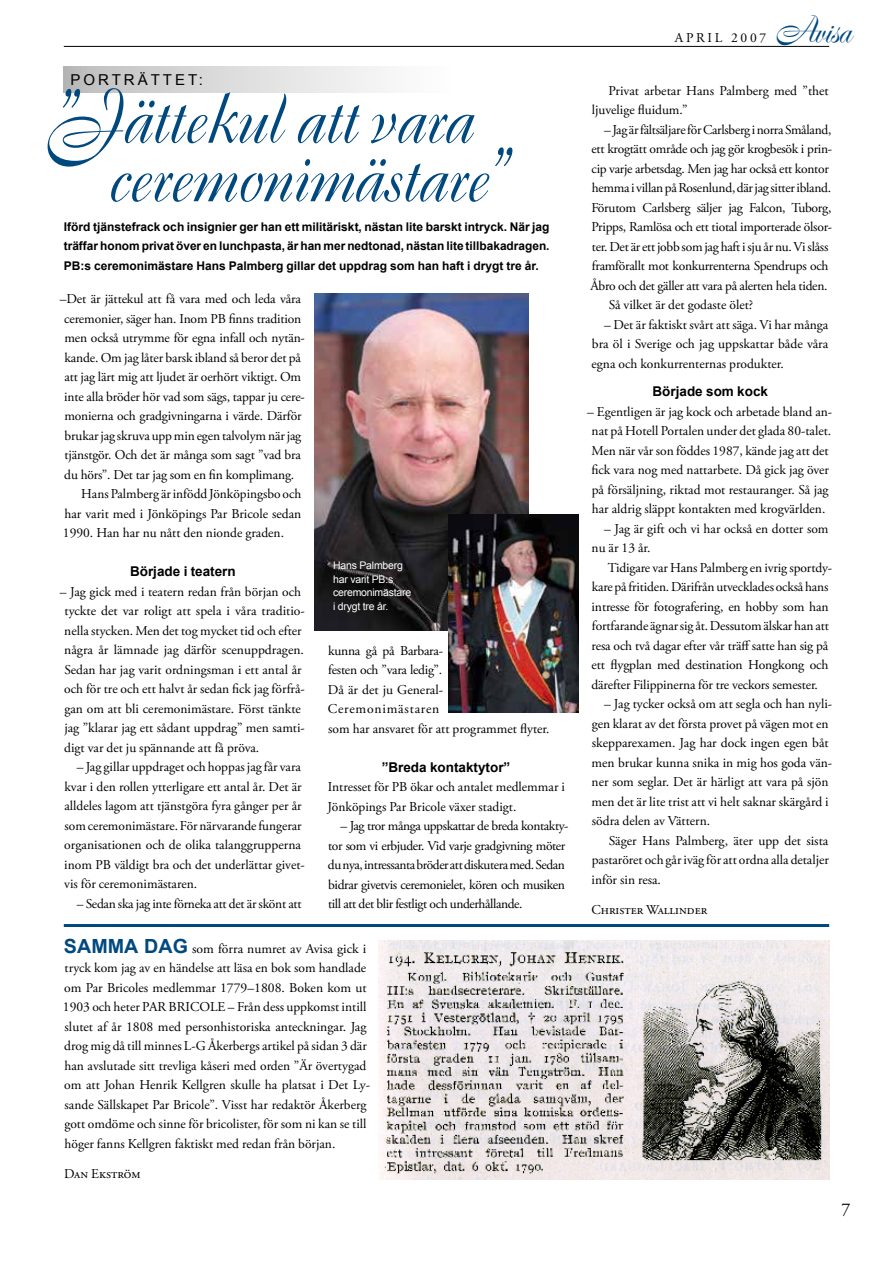
<style>
.page{position:relative;width:893px;height:1263px;background:#fff}
.page>*{position:absolute;margin:0;border:0;box-sizing:border-box;transform-origin:0 0}
.t1{font:75px/58.5px "Boulevard";letter-spacing:-.01em;color:#00497f;scale:.9 1}
.t2{font:42.9px "Edwardian Script ITC";color:#00497f;scale:.86 1}
.t3{font:700 19.5px "Arial";color:#00497f}
.t4{font:18px "Adobe Garamond Pro";color:#000}
.t5{font:15px "Arial";letter-spacing:.2em;color:#000}
.t6{font:13.5px/19.5px "Adobe Garamond Pro";letter-spacing:-.02em;color:#000}
.t7{font:13.5px/19.5px "Adobe Garamond Pro";letter-spacing:-.045em;color:#000}
.t8{font:13.5px/19.5px "Adobe Garamond Pro";letter-spacing:-.05em;color:#000}
.t9{font:13.5px "Adobe Garamond Pro";letter-spacing:-.04em;color:#000}
.t10{font:700 13.5px "Arial";color:#000}
.t11{font:13.5px "Adobe Garamond Pro";color:#000}
.t12{font:13.5px "Adobe Garamond Pro";letter-spacing:.2em;color:#000}
.t13{font:700 12px/19.5px "Arial";color:#000;text-align:justify}
.t14{font:10.5px/13.5px "Arial";letter-spacing:-.02em;color:#fff}
.s1{font-family:"Boulevard";font-size:36.75px}
</style>
<div class="page">
<div style="left:64px;top:67px;width:387px;height:25px;background:linear-gradient(to right,#bebebe,#fff)"></div>
<hr style="left:64px;top:46px;width:765px;height:1px;background:#000">
<img style="left:315px;top:293px;width:213px;height:338px">
<img style="left:449px;top:514px;width:129px;height:198px">
<img style="left:378px;top:941px;width:451px;height:238px">
<hr style="left:64px;top:924px;width:765px;height:3px;background:#00497f">
<p class="t5" style="left:71px;top:70px;width:93px">Po rt rättet</p>
<p class="t5" style="left:199px;top:70px;width:6px">:</p>
<h1 class="t1" style="left:107px;top:89px;width:448px;text-indent:-62px">”Jättekul att vara ceremonimästare”</h1>
<p class="t13" style="left:64px;top:217px;width:487px">Iförd tjänstefrack och insignier ger han ett militäriskt, nästan lite barskt intryck. När jag träffar honom privat över en lunchpasta, är han mer nedtonad, nästan lite tillbakadragen.<br>PB:s ceremonimästare Hans Palmberg gillar det uppdrag som han haft i drygt tre år.</p>
<p class="t6" style="left:60px;top:290px;width:243px">–Det är jättekul att få vara med och leda våra</p>
<p class="t6" style="left:64px;top:309px;width:238px">ceremonier, säger han. Inom PB finns tradition</p>
<p class="t6" style="left:64px;top:329px;width:242px">men också utrymme för egna infall och nytän-</p>
<p class="t6" style="left:64px;top:348px;width:238px">kande. Om jag låter barsk ibland så beror det på</p>
<p class="t6" style="left:64px;top:368px;width:238px">att jag lärt mig att ljudet är oerhört viktigt. Om</p>
<p class="t6" style="left:64px;top:387px;width:242px">inte alla bröder hör vad som sägs, tappar ju cere-</p>
<p class="t6" style="left:64px;top:407px;width:239px">monierna och gradgivningarna i värde. Därför</p>
<p class="t6" style="left:65px;top:426px;width:238px">brukar jag skruva upp min egen talvolym när jag</p>
<p class="t6" style="left:65px;top:446px;width:238px">tjänstgör. Och det är många som sagt ”vad bra</p>
<p class="t6" style="left:64px;top:465px;width:231px">du hörs”. Det tar jag som en fin komplimang.</p>
<p class="t6" style="left:81px;top:485px;width:222px">Hans Palmberg är infödd Jönköpingsbo och</p>
<p class="t6" style="left:65px;top:504px;width:238px">har varit med i Jönköpings Par Bricole sedan</p>
<p class="t6" style="left:63px;top:524px;width:223px">1990. Han har nu nått den nionde graden.</p>
<p class="t10" style="left:130px;top:563px;width:107px">Började i teatern</p>
<p class="t6" style="left:64px;top:582px;width:242px;text-indent:-4px">– Jag gick med i teatern redan från början och tyckte det var roligt att spela i våra traditio&shy;nella stycken. Men det tog mycket tid och efter några år lämnade jag därför scenuppdragen.<br>Sedan har jag varit ordningsman i ett antal år och för tre och ett halvt år sedan fick jag förfrå&shy;gan om att bli ceremonimästare. Först tänkte jag ”klarar jag ett sådant uppdrag” men samti&shy;digt var det ju spännande att få pröva.</p>
<p class="t6" style="left:64px;top:758px;width:242px;text-indent:13px">– Jag gillar uppdraget och hoppas jag får vara kvar i den rollen ytterligare ett antal år. Det är alldeles lagom att tjänstgöra fyra gånger per år som ceremonimästare. För närvarande fungerar organisationen och de olika talanggrupperna inom PB väldigt bra och det underlättar givet&shy;vis för ceremonimästaren.</p>
<p class="t9" style="left:77px;top:895px;width:226px">– Sedan ska jag inte förneka att det är skönt att</p>
<p class="t14" style="left:333px;top:559px;width:80px">Hans Palmberg har varit PB:s ceremonimästare i drygt tre år.</p>
<p class="t6" style="left:328px;top:641px;width:223px">kunna gå på Barbara-<br>festen och ”vara ledig”.<br>Då är det ju General-<br>Ceremonimästaren<br>som har ansvaret för att programmet flyter.</p>
<p class="t10" style="left:382px;top:758px;width:130px">”Breda kontaktytor”</p>
<p class="t6" style="left:328px;top:778px;width:239px">Intresset för PB ökar och antalet medlemmar i<br>Jönköpings Par Bricole växer stadigt.</p>
<p class="t8" style="left:328px;top:817px;width:242px;text-indent:13px">– Jag tror många uppskattar de breda kontakty&shy;tor som vi erbjuder. Vid varje gradgivning möter du nya, intressanta bröder att diskutera med. Sedan bidrar givetvis ceremonielet, kören och musiken till att det blir festligt och underhållande.</p>
<h3 class="t3" style="left:64px;top:933px;width:30px">Samma</h3>
<h3 class="t3" style="left:144px;top:933px;width:15px">dag</h3>
<p class="t6" style="left:63px;top:939px;width:309px;text-indent:129px">som förra numret av Avisa gick i tryck kom jag av en händelse att läsa en bok som handlade om Par Bricoles medlemmar 1779–1808. Boken kom ut 1903 och heter PAR BRICOLE – Från dess uppkomst intill slutet af år 1808 med personhistoriska anteckningar. Jag drog mig då till minnes L-G Åkerbergs artikel på sidan 3 där han avslutade sitt trevliga kåseri med orden ”Är övertygad om att Johan Henrik Kellgren skulle ha platsat i Det Ly&shy;sande Sällskapet Par Bricole”. Visst har redaktör Åkerberg gott omdöme och sinne för bricolister, för som ni kan se till höger fanns Kellgren faktiskt med redan från början.</p>
<p class="t11" style="left:64px;top:1165px;width:78px">Dan Ekström</p>
<p class="t12" style="left:675px;top:29px;width:93px">APRIL 2007</p>
<h2 class="t2" style="left:775px;top:5px;width:90px"><span class="s1">A</span>visa</h2>
<p class="t6" style="left:592px;top:81px;width:238px;text-indent:17px">Privat arbetar Hans Palmberg med ”thet ljuvelige fluidum.”</p>
<p class="t7" style="left:604px;top:120px;width:229px">– Jag är fältsäljare för Carlsberg i norra Småland,</p>
<p class="t6" style="left:592px;top:140px;width:242px">ett krogtätt område och jag gör krogbesök i prin-</p>
<p class="t6" style="left:592px;top:159px;width:239px">cip varje arbetsdag. Men jag har också ett kontor</p>
<p class="t6" style="left:592px;top:179px;width:241px">hemma i villan på Rosenlund, där jag sitter ibland.</p>
<p class="t9" style="left:591px;top:199px;width:242px">Förutom Carlsberg säljer jag Falcon, Tuborg,</p>
<p class="t6" style="left:591px;top:218px;width:242px">Pripps, Ramlösa och ett tiotal importerade ölsor-</p>
<p class="t6" style="left:592px;top:237px;width:238px">ter. Det är ett jobb som jag haft i sju år nu. Vi slåss</p>
<p class="t6" style="left:592px;top:257px;width:238px">framförallt mot konkurrenterna Spendrups och</p>
<p class="t6" style="left:591px;top:276px;width:238px">Åbro och det gäller att vara på alerten hela tiden.</p>
<p class="t6" style="left:609px;top:296px;width:146px">Så vilket är det godaste ölet?</p>
<p class="t6" style="left:592px;top:315px;width:238px;text-align:justify;text-indent:13px">– Det är faktiskt svårt att säga. Vi har många bra öl i Sverige och jag uppskattar både våra egna och konkurrenternas produkter.</p>
<p class="t10" style="left:652px;top:383px;width:117px">Började som kock</p>
<p class="t6" style="left:587px;top:402px;width:247px;text-align:center">– Egentligen är jag kock och arbetade bland an&shy;nat på Hotell Portalen under det glada 80-talet.<br>Men när vår son föddes 1987, kände jag att det fick vara nog med nattarbete. Då gick jag över på försäljning, riktad mot restauranger. Så jag har aldrig släppt kontakten med krogvärlden.</p>
<p class="t6" style="left:592px;top:519px;width:238px;text-indent:13px">– Jag är gift och vi har också en dotter som nu är 13 år.</p>
<p class="t7" style="left:592px;top:558px;width:242px;text-indent:16px">Tidigare var Hans Palmberg en ivrig sportdy&shy;kare på fritiden. Därifrån utvecklades också hans intresse för fotografering, en hobby som han fortfarande ägnar sig åt. Dessutom älskar han att resa och två dagar efter vår träff satte han sig på ett flygplan med destination Hongkong och därefter Filippinerna för tre veckors semester.</p>
<p class="t6" style="left:592px;top:695px;width:242px;text-indent:13px">– Jag tycker också om att segla och han nyli&shy;gen klarat av det första provet på vägen mot en skepparexamen. Jag har dock ingen egen båt men brukar kunna snika in mig hos goda vän&shy;ner som seglar. Det är härligt att vara på sjön men det är lite trist att vi helt saknar skärgård i södra delen av Vättern.</p>
<p class="t6" style="left:592px;top:831px;width:239px;text-align:justify;text-indent:17px">Säger Hans Palmberg, äter upp det sista pastaröret och går iväg för att ordna alla detaljer inför sin resa.</p>
<p class="t11" style="left:591px;top:901px;width:117px">Christer Wallinder</p>
<h3 class="t4" style="left:841px;top:1199px;width:10px">7</h3>
</div>
